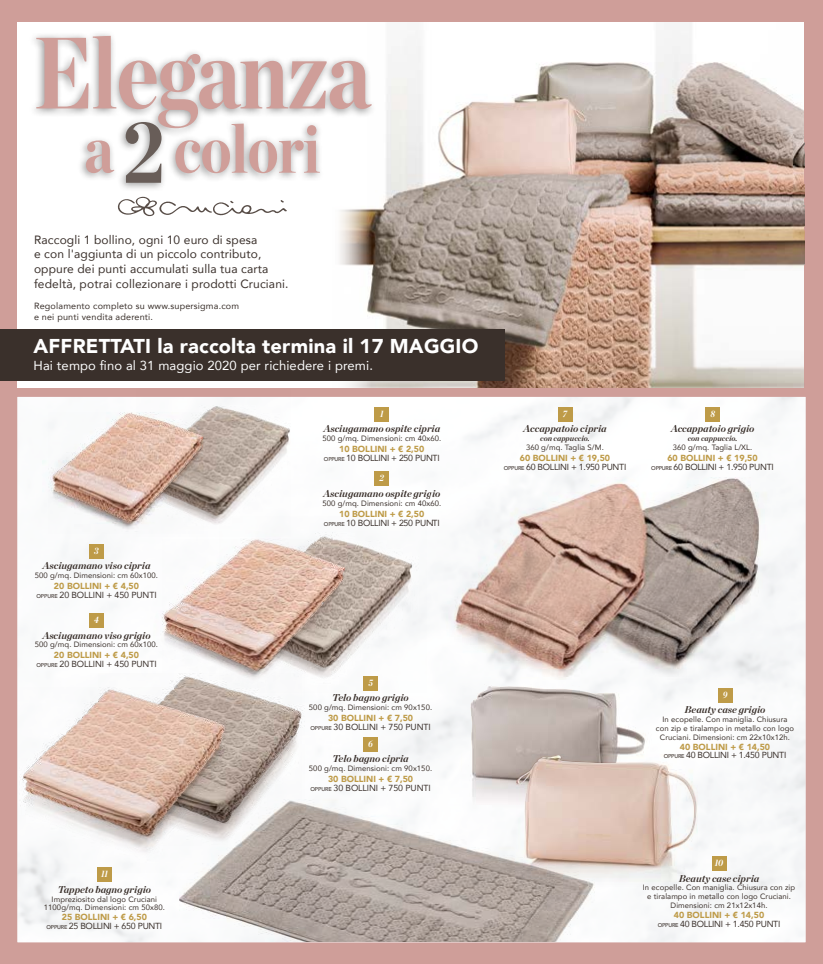
<style>
.page{position:relative;width:823px;height:964px;background:#fff}
.page>*{position:absolute;margin:0;border:0;box-sizing:border-box;transform-origin:0 0}
.t1{font:700 101.3px "Chronicle Disp Cond";letter-spacing:-.01em;color:#cf9e99;scale:.95 1}
.t2{font:700 68.5px "Chronicle Disp Cond";letter-spacing:-.01em;color:#cf9e99;scale:.95 1}
.t3{font:900 20px "Avenir";letter-spacing:.01em;color:#fff}
.t4{font:13px "Avenir";letter-spacing:.01em;color:#fff}
.t5{font:12px/14.5px "Avenir";letter-spacing:.01em;color:#3a302b}
.t6{font:italic 700 9.9px "Chronicle Display";color:#3a302b}
.t7{font:italic 700 9.4px "Chronicle Disp Cond";color:#fff;scale:.95 1}
.t8{font:9px/10.8px "Avenir";letter-spacing:.02em;color:#3a302b}
.t9{font:8.8px/8.8px "Avenir";letter-spacing:-.03em;color:#3a302b;text-align:center}
.t10{font:8.8px/8.8px "Avenir";letter-spacing:-.01em;color:#3a302b;text-align:center}
.t11{font:7.7px/8.8px "Avenir";letter-spacing:.01em;color:#3a302b;text-align:center}
.t12{font:italic 700 7.7px "Chronicle Display";color:#3a302b}
.s1{font-size:89.5px;color:#685d58}
.s2{font-weight:900;color:#be9b48}
.s3{font-weight:500;font-size:5.5px}
</style>
<div class="page">
<div style="left:0;top:0;width:822px;height:964px;background:#cf9e99"></div>
<div style="left:18px;top:22px;width:785px;height:365px;background:#fff"></div>
<img style="left:333px;top:22px;width:470px;height:365px">
<div style="left:28px;top:30px;width:349px;height:161px;background:#000;opacity:.38"></div>
<svg style="left:117px;top:196px;width:170px;height:21px"></svg>
<div style="left:18px;top:397px;width:787px;height:545px;background:#fbfbfc"></div>
<img style="left:99px;top:673px;width:203px;height:111px">
<img style="left:20px;top:838px;width:159px;height:34px">
<img style="left:20px;top:686px;width:208px;height:152px">
<img style="left:137px;top:397px;width:154px;height:139px">
<img style="left:43px;top:396px;width:169px;height:137px">
<img style="left:48px;top:413px;width:156px;height:120px">
<img style="left:219px;top:517px;width:207px;height:176px">
<img style="left:152px;top:531px;width:199px;height:158px">
<img style="left:162px;top:539px;width:183px;height:133px">
<img style="left:179px;top:784px;width:430px;height:158px">
<div style="left:363px;top:737px;width:14px;height:14px;background:#be9b48"></div>
<div style="left:363px;top:676px;width:14px;height:14px;background:#be9b48"></div>
<div style="left:374px;top:407px;width:14px;height:14px;background:#be9b48"></div>
<div style="left:374px;top:472px;width:14px;height:14px;background:#be9b48"></div>
<div style="left:89px;top:544px;width:15px;height:14px;background:#be9b48"></div>
<div style="left:89px;top:613px;width:15px;height:14px;background:#be9b48"></div>
<img style="left:431px;top:477px;width:366px;height:202px">
<div style="left:717px;top:688px;width:14px;height:14px;background:#be9b48"></div>
<div style="left:711px;top:856px;width:14px;height:14px;background:#be9b48"></div>
<div style="left:97px;top:867px;width:14px;height:15px;background:#be9b48"></div>
<div style="left:557px;top:407px;width:15px;height:14px;background:#be9b48"></div>
<div style="left:705px;top:407px;width:14px;height:14px;background:#be9b48"></div>
<img style="left:444px;top:677px;width:217px;height:141px">
<img style="left:501px;top:755px;width:195px;height:135px">
<img style="left:514px;top:755px;width:181px;height:109px">
<div style="left:0;top:330px;width:504px;height:51px;background:#3a302b"></div>
<h1 class="t1" style="left:34px;top:-7px;width:355px">Eleganza</h1>
<h2 class="t2" style="left:84px;top:94px;width:250px">a <span class="s1">2</span>colori</h2>
<h3 class="t5" style="left:34px;top:232px;width:256px">Raccogli 1 bollino, ogni 10 euro di spesa<br>e con l'aggiunta di un piccolo contributo, oppure dei punti accumulati sulla tua carta fedeltà, potrai collezionare i prodotti Cruciani.</h3>
<p class="t8" style="left:34px;top:300px;width:206px">Regolamento completo su www.supersigma.com e nei punti vendita aderenti.</p>
<h3 class="t3" style="left:33px;top:329px;width:446px">AFFRETTATI la raccolta termina il 17 MAGGIO</h3>
<h3 class="t4" style="left:33px;top:355px;width:341px">Hai tempo fino al 31 maggio 2020 per richiedere i premi.</h3>
<p class="t7" style="left:94px;top:543px;width:6px">3</p>
<p class="t6" style="left:42px;top:558px;width:109px">Asciugamano viso cipria</p>
<p class="t11" style="left:35px;top:571px;width:125px">500 g/mq. Dimensioni: cm 60x100.</p>
<p class="t10" style="left:36px;top:581px;width:122px"><span class="s2">20 BOLLINI + € 4,50<br></span><span class="s3">OPPURE</span> 20 BOLLINI + 450 PUNTI</p>
<p class="t7" style="left:94px;top:612px;width:6px">4</p>
<p class="t6" style="left:42px;top:627px;width:110px">Asciugamano viso grigio</p>
<p class="t11" style="left:35px;top:640px;width:125px">500 g/mq. Dimensioni: cm 60x100.</p>
<p class="t10" style="left:36px;top:651px;width:122px"><span class="s2">20 BOLLINI + € 4,50<br></span><span class="s3">OPPURE</span> 20 BOLLINI + 450 PUNTI</p>
<p class="t7" style="left:380px;top:406px;width:5px">1</p>
<p class="t6" style="left:323px;top:421px;width:118px">Asciugamano ospite cipria</p>
<p class="t11" style="left:322px;top:434px;width:120px">500 g/mq. Dimensioni: cm 40x60.</p>
<p class="t9" style="left:324px;top:444px;width:117px"><span class="s2">10 BOLLINI + € 2,50<br></span><span class="s3">OPPURE</span> 10 BOLLINI + 250 PUNTI</p>
<p class="t7" style="left:379px;top:470px;width:6px">2</p>
<p class="t6" style="left:323px;top:485px;width:119px">Asciugamano ospite grigio</p>
<p class="t11" style="left:322px;top:498px;width:120px">500 g/mq. Dimensioni: cm 40x60.</p>
<p class="t9" style="left:324px;top:509px;width:117px"><span class="s2">10 BOLLINI + € 2,50<br></span><span class="s3">OPPURE</span> 10 BOLLINI + 250 PUNTI</p>
<p class="t7" style="left:368px;top:675px;width:6px">5</p>
<p class="t6" style="left:332px;top:690px;width:78px">Telo bagno grigio</p>
<p class="t11" style="left:309px;top:703px;width:125px">500 g/mq. Dimensioni: cm 90x150.</p>
<p class="t10" style="left:310px;top:713px;width:122px"><span class="s2">30 BOLLINI + € 7,50<br></span><span class="s3">OPPURE</span> 30 BOLLINI + 750 PUNTI</p>
<p class="t7" style="left:368px;top:736px;width:6px">6</p>
<p class="t6" style="left:332px;top:751px;width:78px">Telo bagno cipria</p>
<p class="t11" style="left:309px;top:764px;width:125px">500 g/mq. Dimensioni: cm 90x150.</p>
<p class="t10" style="left:310px;top:774px;width:122px"><span class="s2">30 BOLLINI + € 7,50<br></span><span class="s3">OPPURE</span> 30 BOLLINI + 750 PUNTI</p>
<p class="t7" style="left:562px;top:406px;width:6px">7</p>
<p class="t6" style="left:523px;top:421px;width:85px">Accappatoio cipria</p>
<p class="t12" style="left:540px;top:432px;width:51px">con cappuccio.</p>
<p class="t11" style="left:525px;top:443px;width:79px">360 g/mq. Taglia S/M.</p>
<p class="t9" style="left:503px;top:453px;width:124px"><span class="s2">60 BOLLINI + € 19,50<br></span><span class="s3">OPPURE</span> 60 BOLLINI + 1.950 PUNTI</p>
<p class="t7" style="left:710px;top:406px;width:6px">8</p>
<p class="t6" style="left:670px;top:421px;width:85px">Accappatoio grigio</p>
<p class="t12" style="left:687px;top:432px;width:51px">con cappuccio.</p>
<p class="t11" style="left:672px;top:443px;width:81px">360 g/mq. Taglia L/XL.</p>
<p class="t9" style="left:651px;top:453px;width:124px"><span class="s2">60 BOLLINI + € 19,50<br></span><span class="s3">OPPURE</span> 60 BOLLINI + 1.950 PUNTI</p>
<p class="t7" style="left:722px;top:687px;width:6px">9</p>
<p class="t6" style="left:684px;top:701px;width:82px">Beauty case grigio</p>
<p class="t11" style="left:655px;top:715px;width:139px">In ecopelle. Con maniglia. Chiusura con zip e tiralampo in metallo con logo<br>Cruciani. Dimensioni: cm 22x10x12h.</p>
<p class="t9" style="left:663px;top:742px;width:124px"><span class="s2">40 BOLLINI + € 14,50<br></span><span class="s3">OPPURE</span> 40 BOLLINI + 1.450 PUNTI</p>
<p class="t7" style="left:101px;top:866px;width:9px">11</p>
<p class="t6" style="left:58px;top:881px;width:95px">Tappeto bagno grigio</p>
<p class="t11" style="left:44px;top:894px;width:122px">Impreziosito dal logo Cruciani<br>1100g/mq. Dimensioni: cm 50x80.</p>
<p class="t9" style="left:46px;top:912px;width:117px"><span class="s2">25 BOLLINI + € 6,50<br></span><span class="s3">OPPURE</span> 25 BOLLINI + 650 PUNTI</p>
<p class="t7" style="left:714px;top:855px;width:10px">10</p>
<p class="t6" style="left:678px;top:870px;width:82px">Beauty case cipria</p>
<p class="t11" style="left:642px;top:883px;width:154px">In ecopelle. Con maniglia. Chiusura con zip e tiralampo in metallo con logo Cruciani.<br>Dimensioni: cm 21x12x14h.</p>
<p class="t9" style="left:657px;top:910px;width:124px"><span class="s2">40 BOLLINI + € 14,50<br></span><span class="s3">OPPURE</span> 40 BOLLINI + 1.450 PUNTI</p>
</div>
